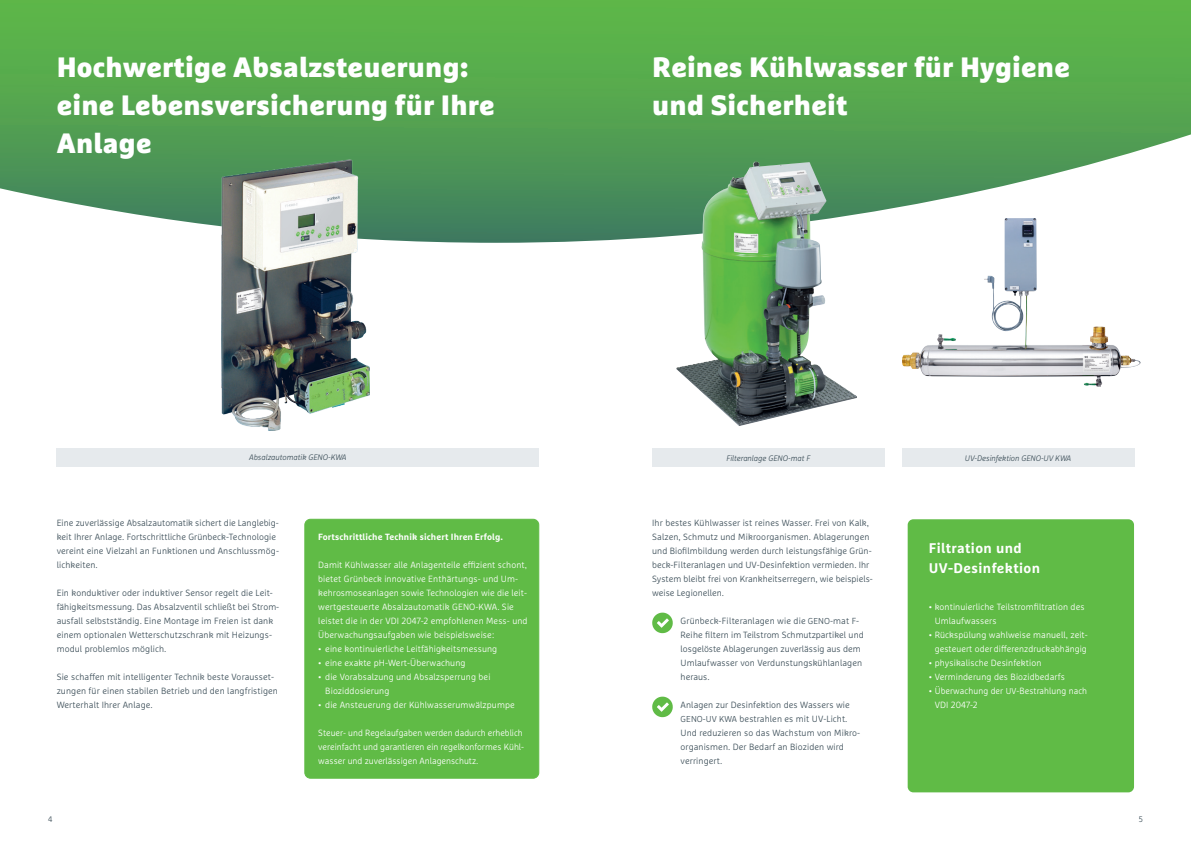
<style>
.page{position:relative;width:1191px;height:842px;background:#fff}
.page>*{position:absolute;margin:0;border:0;box-sizing:border-box;transform-origin:0 0}
.t1{font:900 28px/38px "Marselis Pro";letter-spacing:.01em;color:#fff}
.t2{font:700 14px/20px "Marselis Pro";letter-spacing:.03em;color:#fff}
.t3{font:300 9px/14px "Marselis Pro";letter-spacing:.01em;color:#3d4f59}
.t4{font:300 9px/14px "Marselis Pro";letter-spacing:.01em;color:#fff}
.t5{font:700 9px "Marselis Pro";letter-spacing:.015em;color:#fff}
.t6{font:italic 300 8px "Marselis Pro";color:#3d4f59}
.t7{font:300 8px "Marselis Pro";color:#3d4f59}
.s1{font-size:8.6px}
.s2{font-size:8.8px}
</style>
<div class="page">
<svg style="left:0;top:0;width:1191px;height:243px;background:#65ad62"></svg>
<div style="left:57px;top:448px;width:482px;height:19px;background:#e6eaed"></div>
<div style="left:652px;top:448px;width:232px;height:19px;background:#e6eaed"></div>
<div style="left:901px;top:448px;width:233px;height:19px;background:#e6eaed"></div>
<img style="left:676px;top:162px;width:181px;height:264px">
<img style="left:942px;top:218px;width:84px;height:127px">
<img style="left:221px;top:159px;width:148px;height:271px">
<div style="left:907px;top:519px;width:227px;height:273px;background:#60bb46;border-radius:6px"></div>
<div style="left:305px;top:519px;width:234px;height:259px;background:#60bb46;border-radius:6px"></div>
<div style="left:304px;top:519px;width:235px;height:260px;border:1px solid #60bb46;border-radius:6px"></div>
<svg style="left:652px;top:612px;width:21px;height:22px"></svg>
<svg style="left:652px;top:696px;width:21px;height:22px"></svg>
<h1 class="t1" style="left:57px;top:48px;width:439px">Hochwertige Absalzsteuerung: eine Lebensversicherung für Ihre<br>Anlage</h1>
<p class="t6" style="left:249px;top:452px;width:99px">Absalzautomatik GENO-KWA</p>
<p class="t3" style="left:57px;top:516px;width:224px">Eine zuverlässige Absalzautomatik sichert die Langlebig&shy;keit Ihrer Anlage. Fortschrittliche Grünbeck-Technologie vereint eine Vielzahl an Funktionen und Anschlussmög&shy;lichkeiten.</p>
<p class="t3" style="left:57px;top:586px;width:224px">Ein konduktiver oder induktiver Sensor regelt die Leit&shy;fähigkeitsmessung. Das Absalzventil schließt bei Strom&shy;ausfall selbstständig. Eine Montage im Freien ist dank einem optionalen Wetterschutzschrank mit Heizungs&shy;modul problemlos möglich.</p>
<p class="t3" style="left:57px;top:670px;width:223px">Sie schaffen mit intelligenter Technik beste Vorausset&shy;zungen für einen stabilen Betrieb und den langfristigen<br>Werterhalt Ihrer Anlage.</p>
<p class="t5" style="left:318px;top:531px;width:186px">Fortschrittliche Technik sichert Ihren Erfolg.</p>
<p class="t4" style="left:318px;top:558px;width:211px">Damit Kühlwasser alle Anlagenteile effizient schont, bietet Grünbeck innovative Enthärtungs- und Um&shy;kehrosmoseanlagen sowie Technologien wie die leit&shy;wertgesteuerte Absalzautomatik GENO-KWA. Sie leistet die in der VDI 2047-2 empfohlenen Mess- und Überwachungsaufgaben wie beispielsweise:</p>
<p class="t4" style="left:318px;top:642px;width:180px">• eine kontinuierliche Leitfähigkeitsmessung</p>
<p class="t4" style="left:318px;top:656px;width:149px">• eine exakte pH-Wert-Überwachung</p>
<p class="t4" style="left:325px;top:670px;width:167px;text-indent:-7px">• die Vorabsalzung und Absalzsperrung bei<br>Bioziddosierung</p>
<p class="t4" style="left:318px;top:698px;width:198px">• die Ansteuerung der Kühlwasserumwälzpumpe</p>
<p class="t4" style="left:318px;top:726px;width:207px">Steuer- und Regelaufgaben werden dadurch erheblich vereinfacht und garantieren ein regelkonformes Kühl&shy;wasser und zuverlässigen Anlagenschutz.</p>
<h1 class="t1" style="left:652px;top:48px;width:419px">Reines Kühlwasser für Hygiene und Sicherheit</h1>
<p class="t6" style="left:726px;top:453px;width:85px">Filteranlage GENO-mat F</p>
<p class="t6" style="left:965px;top:453px;width:108px">UV-Desinfektion GENO-UV KWA</p>
<p class="t3" style="left:652px;top:516px;width:222px">Ihr bestes Kühlwasser ist reines Wasser. Frei von Kalk, Salzen, Schmutz und Mikroorganismen. Ablagerungen und Biofilmbildung werden durch leistungsfähige Grün&shy;beck-Filteranlagen und UV-Desinfektion vermieden. Ihr System bleibt frei von Krankheitserregern, wie beispiels&shy;weise Legionellen.</p>
<p class="t3" style="left:680px;top:614px;width:185px">Grünbeck-Filteranlagen wie die <span class="s1">GENO</span>-mat <span class="s2">F</span>-Reihe filtern im Teilstrom Schmutzpartikel und losgelöste Ablagerungen zuverlässig aus dem Umlaufwasser von Verdunstungskühlanlagen heraus.</p>
<p class="t3" style="left:680px;top:698px;width:181px">Anlagen zur Desinfektion des Wassers wie <span class="s1">GENO-UV KWA</span> bestrahlen es mit UV-Licht.<br>Und reduzieren so das Wachstum von Mikro&shy;organismen. Der Bedarf an Bioziden wird verringert.</p>
<h2 class="t2" style="left:928px;top:538px;width:113px">Filtration und<br>UV-Desinfektion</h2>
<p class="t4" style="left:934px;top:600px;width:151px;text-indent:-6px">• kontinuierliche Teilstromfiltration des<br>Umlaufwassers</p>
<p class="t4" style="left:928px;top:628px;width:161px;text-align:center">• Rückspülung wahlweise manuell, zeit&shy;gesteuert oder differenzdruckabhängig</p>
<p class="t4" style="left:928px;top:656px;width:114px">• physikalische Desinfektion</p>
<p class="t4" style="left:928px;top:670px;width:138px">• Verminderung des Biozidbedarfs</p>
<p class="t4" style="left:934px;top:684px;width:154px;text-indent:-6px">• Überwachung der <span class="s1">UV</span>-Bestrahlung nach<br>VDI 2047-2</p>
<p class="t7" style="left:48px;top:815px;width:6px">4</p>
<p class="t7" style="left:1138px;top:815px;width:6px">5</p>
</div>
